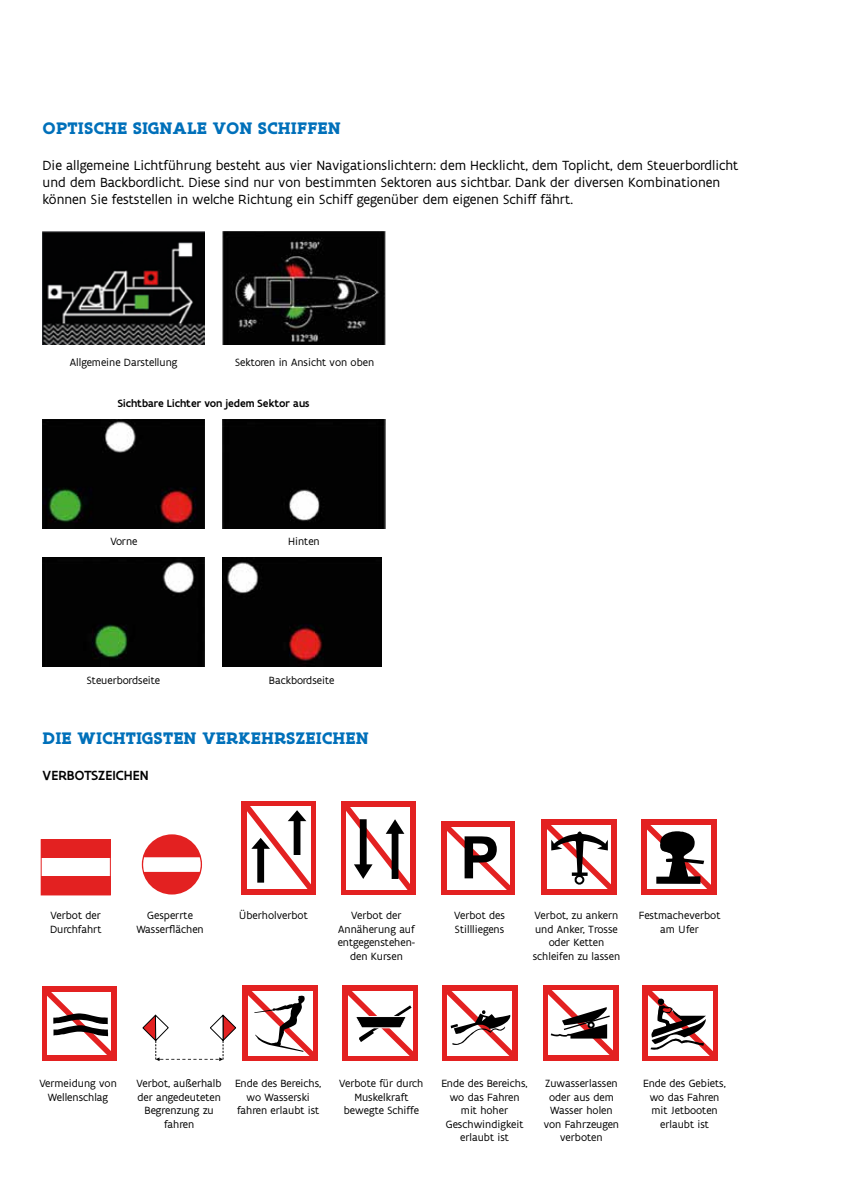
<style>
.page{position:relative;width:851px;height:1178px;background:#fff}
.page>*{position:absolute;margin:0;border:0;box-sizing:border-box;transform-origin:0 0}
.t1{font:700 58.65px "Arial";color:#000}
.t2{font:700 18px "Flanders Art Serif";letter-spacing:.005em;color:#0070ba}
.t3{font:14.25px/17.1px "Flanders Art Sans";color:#000}
.t4{font:500 14.25px "Flanders Art Sans";letter-spacing:.005em;color:#000}
.t5{font:11.25px/13.5px "Flanders Art Sans";color:#000;text-align:center}
.t6{font:500 11.25px "Flanders Art Sans";color:#000}
</style>
<div class="page">
<img style="left:43px;top:231px;width:162px;height:114px">
<img style="left:43px;top:420px;width:162px;height:108px">
<div style="left:223px;top:420px;width:162px;height:108px;background:#020202"></div>
<img style="left:43px;top:557px;width:162px;height:109px">
<img style="left:222px;top:557px;width:160px;height:109px">
<img style="left:223px;top:231px;width:162px;height:114px">
<div style="left:41px;top:839px;width:69px;height:19px;background:#e32121"></div>
<div style="left:41px;top:876px;width:69px;height:19px;background:#e32121"></div>
<div style="left:41px;top:839px;width:70px;height:56px;border:1px solid #e32121"></div>
<div style="left:142px;top:834px;width:60px;height:60px;background:#e32121;border-radius:50%"></div>
<svg style="left:143px;top:857px;width:58px;height:15px"></svg>
<div style="left:241px;top:801px;width:75px;height:93px;background:#e32121"></div>
<svg style="left:247px;top:806px;width:64px;height:83px;background:#dbc7c7"></svg>
<div style="left:341px;top:802px;width:74px;height:93px;background:#e32121"></div>
<svg style="left:346px;top:807px;width:64px;height:83px;background:#d1c1c1"></svg>
<div style="left:441px;top:821px;width:74px;height:74px;background:#e32121"></div>
<svg style="left:447px;top:827px;width:63px;height:63px;background:#fbe4e4"></svg>
<div style="left:541px;top:819px;width:75px;height:75px;background:#e32121"></div>
<svg style="left:547px;top:825px;width:64px;height:64px;background:#d1bdbd"></svg>
<div style="left:641px;top:819px;width:75px;height:76px;background:#e32121"></div>
<svg style="left:647px;top:825px;width:64px;height:64px;background:#a69999"></svg>
<div style="left:42px;top:987px;width:74px;height:74px;background:#e32121"></div>
<svg style="left:47px;top:992px;width:64px;height:63px;background:#d1bfbf"></svg>
<svg style="left:143px;top:1015px;width:93px;height:46px"></svg>
<div style="left:242px;top:985px;width:76px;height:76px;background:#e32121"></div>
<svg style="left:248px;top:991px;width:65px;height:65px;background:#ddc8c8"></svg>
<div style="left:342px;top:985px;width:76px;height:76px;background:#e32121"></div>
<svg style="left:348px;top:991px;width:65px;height:65px;background:#d9c6c6"></svg>
<div style="left:442px;top:985px;width:75px;height:76px;background:#e32121"></div>
<svg style="left:447px;top:991px;width:65px;height:65px;background:#ddc8c8"></svg>
<div style="left:543px;top:985px;width:75px;height:75px;background:#e32121"></div>
<svg style="left:548px;top:990px;width:65px;height:65px;background:#cebdbd"></svg>
<div style="left:587px;top:1021px;width:7px;height:8px;border:2px solid #000;border-radius:50%"></div>
<div style="left:642px;top:985px;width:76px;height:76px;background:#e32121"></div>
<svg style="left:648px;top:991px;width:65px;height:65px;background:#c4b4b4"></svg>
<svg style="left:657px;top:998px;width:7px;height:7px"></svg>
<h2 class="t2" style="left:43px;top:117px;width:300px">OPTISCHE SIGNALE VON SCHIFFEN</h2>
<p class="t3" style="left:43px;top:157px;width:697px">Die allgemeine Lichtführung besteht aus vier Navigationslichtern: dem Hecklicht, dem Toplicht, dem Steuerbordlicht und dem Backbordlicht. Diese sind nur von bestimmten Sektoren aus sichtbar. Dank der diversen Kombinationen können Sie feststellen in welche Richtung ein Schiff gegenüber dem eigenen Schiff fährt.</p>
<p class="t5" style="left:235px;top:355px;width:141px">Sektoren in Ansicht von oben</p>
<p class="t5" style="left:70px;top:355px;width:109px">Allgemeine Darstellung</p>
<p class="t6" style="left:118px;top:396px;width:193px">Sichtbare Lichter von jedem Sektor aus</p>
<p class="t5" style="left:110px;top:535px;width:29px">Vorne</p>
<p class="t5" style="left:288px;top:535px;width:33px">Hinten</p>
<p class="t5" style="left:87px;top:674px;width:75px">Steuerbordseite</p>
<p class="t5" style="left:269px;top:674px;width:67px">Backbordseite</p>
<h2 class="t2" style="left:43px;top:727px;width:328px">DIE WICHTIGSTEN VERKEHRSZEICHEN</h2>
<p class="t4" style="left:43px;top:767px;width:108px">VERBOTSZEICHEN</p>
<p class="t5" style="left:50px;top:909px;width:53px;text-align:left">Verbot der<br>Durchfahrt</p>
<p class="t5" style="left:136px;top:909px;width:69px">Gesperrte<br>Wasserflächen</p>
<p class="t5" style="left:239px;top:909px;width:71px">Überholverbot</p>
<p class="t5" style="left:337px;top:909px;width:79px">Verbot der<br>Annäherung auf entgegenstehen&shy;den Kursen</p>
<h1 class="t1" style="left:460px;top:819px;width:41px">P</h1>
<p class="t5" style="left:454px;top:909px;width:52px;text-align:left">Verbot des<br>Stillliegens</p>
<p class="t5" style="left:532px;top:909px;width:89px">Verbot, zu ankern und Anker, Trosse oder Ketten schleifen zu lassen</p>
<p class="t5" style="left:638px;top:909px;width:83px">Festmacheverbot am Ufer</p>
<p class="t5" style="left:39px;top:1077px;width:79px">Vermeidung von<br>Wellenschlag</p>
<p class="t5" style="left:137px;top:1077px;width:86px">Verbot, außerhalb der angedeuteten<br>Begrenzung zu fahren</p>
<p class="t5" style="left:235px;top:1077px;width:88px">Ende des Bereichs, wo Wasserski fahren erlaubt ist</p>
<p class="t5" style="left:339px;top:1077px;width:86px">Verbote für durch<br>Muskelkraft bewegte Schiffe</p>
<p class="t5" style="left:441px;top:1077px;width:88px">Ende des Bereichs, wo das Fahren mit hoher<br>Geschwindigkeit erlaubt ist</p>
<p class="t5" style="left:543px;top:1077px;width:77px">Zuwasserlassen oder aus dem<br>Wasser holen von Fahrzeugen verboten</p>
<p class="t5" style="left:643px;top:1077px;width:84px">Ende des Gebiets, wo das Fahren mit Jetbooten erlaubt ist</p>
</div>
